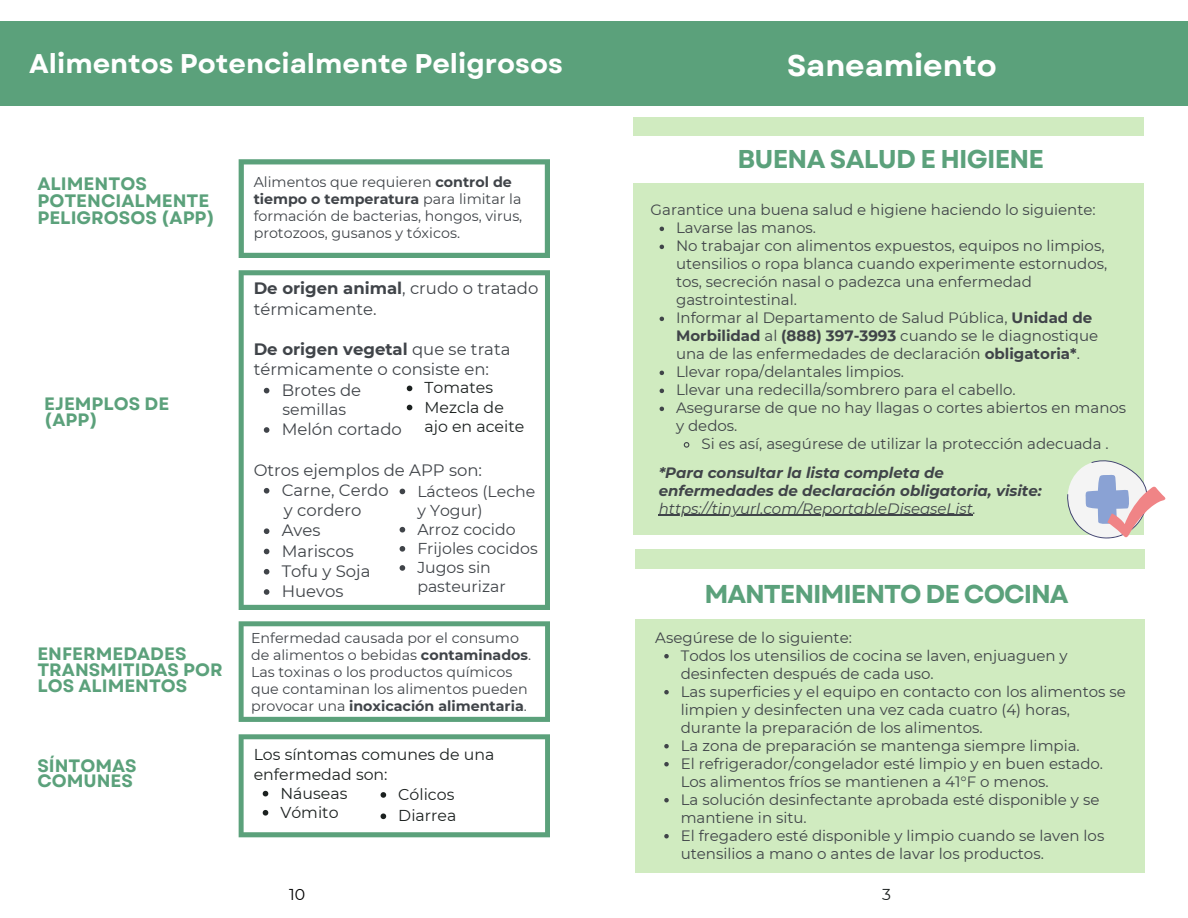
<style>
.page{position:relative;width:1188px;height:918px;background:#fff}
.page>*{position:absolute;margin:0;border:0;box-sizing:border-box;transform-origin:0 0}
.t1{font:700 30px "Garet";color:#fff}
.t2{font:700 27px "Garet";color:#fff}
.t3{font:700 25.8px "Garet";letter-spacing:-.04em;color:#5ba17b}
.t4{font:700 18px/15.8px "Garet";color:#5ba17b}
.t5{font:16.5px/20.2px "Montserrat";color:#404449}
.t6{font:15.75px/19.2px "Montserrat";color:#1c2120}
.t7{font:15.75px/19.2px "Montserrat";color:#404449}
.t8{font:15.75px "Montserrat";color:#000}
.t9{font:15px/18px "Montserrat";color:#404449}
.t10{font:italic 700 15px/18px "Montserrat";color:#404449}
.t11{font:italic 15px "Montserrat";color:#404449}
.t12{font:14.25px/16.8px "Montserrat";color:#404449}
.s1{font-weight:700}
</style>
<div class="page">
<div style="left:635px;top:549px;width:510px;height:323px;background:#d0ebc0"></div>
<div style="left:635px;top:570px;width:510px;height:49px;background:#fff"></div>
<div style="left:633px;top:117px;width:511px;height:418px;background:#d0ebc0"></div>
<div style="left:628px;top:136px;width:519px;height:47px;background:#fff"></div>
<div style="left:0;top:21px;width:594px;height:85px;background:#5ba17b"></div>
<div style="left:594px;top:21px;width:594px;height:85px;background:#5ba17b"></div>
<svg style="left:239px;top:159px;width:311px;height:99px"></svg>
<svg style="left:239px;top:621px;width:311px;height:101px"></svg>
<svg style="left:239px;top:270px;width:311px;height:340px"></svg>
<svg style="left:1067px;top:460px;width:99px;height:79px"></svg>
<svg style="left:664px;top:654px;width:5px;height:4px"></svg>
<svg style="left:664px;top:690px;width:5px;height:4px"></svg>
<svg style="left:664px;top:744px;width:5px;height:4px"></svg>
<svg style="left:664px;top:762px;width:5px;height:4px"></svg>
<svg style="left:664px;top:798px;width:5px;height:4px"></svg>
<svg style="left:664px;top:834px;width:5px;height:4px"></svg>
<svg style="left:660px;top:227px;width:4px;height:4px"></svg>
<svg style="left:660px;top:245px;width:4px;height:4px"></svg>
<svg style="left:660px;top:317px;width:4px;height:4px"></svg>
<svg style="left:660px;top:371px;width:4px;height:4px"></svg>
<svg style="left:660px;top:389px;width:4px;height:4px"></svg>
<svg style="left:660px;top:407px;width:4px;height:4px"></svg>
<svg style="left:683px;top:442px;width:7px;height:6px"></svg>
<svg style="left:239px;top:734px;width:311px;height:103px"></svg>
<svg style="left:264px;top:388px;width:5px;height:5px"></svg>
<svg style="left:264px;top:427px;width:5px;height:6px"></svg>
<svg style="left:264px;top:488px;width:5px;height:6px"></svg>
<svg style="left:264px;top:528px;width:5px;height:6px"></svg>
<svg style="left:264px;top:549px;width:5px;height:5px"></svg>
<svg style="left:264px;top:569px;width:5px;height:6px"></svg>
<svg style="left:264px;top:589px;width:5px;height:6px"></svg>
<svg style="left:407px;top:386px;width:5px;height:5px"></svg>
<svg style="left:407px;top:405px;width:5px;height:5px"></svg>
<svg style="left:400px;top:489px;width:5px;height:5px"></svg>
<svg style="left:400px;top:527px;width:5px;height:6px"></svg>
<svg style="left:400px;top:546px;width:5px;height:6px"></svg>
<svg style="left:400px;top:565px;width:5px;height:6px"></svg>
<hr style="left:659px;top:515px;width:314px;height:1px;background:#404449">
<p class="t2" style="left:29px;top:44px;width:535px">Alimentos Potencialmente Peligrosos</p>
<p class="t1" style="left:787px;top:44px;width:211px">Saneamiento</p>
<h1 class="t4" style="left:37px;top:176px;width:179px;line-height:16.8px">ALIMENTOS<br>POTENCIALMENTE<br>PELIGROSOS (APP)</h1>
<h3 class="t4" style="left:44px;top:396px;width:126px">EJEMPLOS DE (APP)</h3>
<p class="t4" style="left:37px;top:646px;width:187px">ENFERMEDADES<br>TRANSMITIDAS POR<br>LOS ALIMENTOS</p>
<h3 class="t4" style="left:37px;top:758px;width:101px">SÍNTOMAS<br>COMUNES</h3>
<p class="t12" style="left:254px;top:174px;width:270px">Alimentos que requieren <span class="s1">control de tiempo o temperatura</span> para limitar la formación de bacterias, hongos, virus, protozoos, gusanos y tóxicos.</p>
<p class="t5" style="left:254px;top:278px;width:286px"><span class="s1">De origen animal</span>, crudo o tratado térmicamente.</p>
<p class="t5" style="left:254px;top:339px;width:258px"><span class="s1">De origen vegetal</span> que se trata térmicamente o consiste en:</p>
<p class="t5" style="left:282px;top:380px;width:81px">Brotes de</p>
<p class="t7" style="left:283px;top:400px;width:65px">semillas</p>
<p class="t5" style="left:282px;top:419px;width:122px">Melón cortado</p>
<p class="t5" style="left:254px;top:460px;width:230px">Otros ejemplos de APP son:</p>
<p class="t5" style="left:282px;top:480px;width:109px">Carne, Cerdo</p>
<p class="t5" style="left:284px;top:500px;width:79px">y cordero</p>
<p class="t5" style="left:282px;top:520px;width:40px">Aves</p>
<p class="t5" style="left:282px;top:541px;width:74px">Mariscos</p>
<h2 class="t5" style="left:282px;top:561px;width:90px">Tofu y Soja</h2>
<p class="t5" style="left:282px;top:581px;width:63px">Huevos</p>
<h2 class="t6" style="left:425px;top:378px;width:70px">Tomates</h2>
<p class="t6" style="left:425px;top:397px;width:101px">Mezcla de ajo en aceite</p>
<p class="t7" style="left:417px;top:481px;width:120px">Lácteos (Leche y Yogur)</p>
<p class="t7" style="left:417px;top:520px;width:100px">Arroz cocido</p>
<p class="t7" style="left:417px;top:539px;width:122px">Frijoles cocidos</p>
<p class="t7" style="left:417px;top:558px;width:90px">Jugos sin pasteurizar</p>
<p class="t12" style="left:251px;top:630px;width:282px">Enfermedad causada por el consumo de alimentos o bebidas <span class="s1">contaminados</span>.</p>
<p class="t12" style="left:251px;top:664px;width:278px">Las toxinas o los productos químicos que contaminan los alimentos pueden provocar una <span class="s1">inoxicación alimentaria</span>.</p>
<p class="t6" style="left:254px;top:745px;width:242px">Los síntomas comunes de una enfermedad son:</p>
<p class="t6" style="left:280px;top:783px;width:68px">Náuseas</p>
<p class="t6" style="left:280px;top:803px;width:60px">Vómito</p>
<p class="t6" style="left:398px;top:785px;width:58px">Cólicos</p>
<p class="t6" style="left:398px;top:806px;width:59px">Diarrea</p>
<p class="t8" style="left:289px;top:885px;width:18px">10</p>
<p class="t3" style="left:738px;top:140px;width:308px">BUENA SALUD E HIGIENE</p>
<p class="t9" style="left:651px;top:201px;width:447px">Garantice una buena salud e higiene haciendo lo siguiente:</p>
<h4 class="t9" style="left:676px;top:219px;width:141px">Lavarse las manos.</h4>
<p class="t9" style="left:676px;top:237px;width:433px">No trabajar con alimentos expuestos, equipos no limpios, utensilios o ropa blanca cuando experimente estornudos, tos, secreción nasal o padezca una enfermedad gastrointestinal.</p>
<h4 class="t9" style="left:676px;top:309px;width:424px">Informar al Departamento de Salud Pública, <span class="s1">Unidad de<br>Morbilidad</span> al <span class="s1">(888) 397-3993</span> cuando se le diagnostique una de las enfermedades de declaración <span class="s1">obligatoria*</span>.</h4>
<p class="t9" style="left:676px;top:363px;width:229px">Llevar ropa/delantales limpios.</p>
<p class="t9" style="left:676px;top:381px;width:341px">Llevar una redecilla/sombrero para el cabello.</p>
<p class="t9" style="left:676px;top:399px;width:452px">Asegurarse de que no hay llagas o cortes abiertos en manos y dedos.</p>
<p class="t9" style="left:702px;top:435px;width:409px">Si es así, asegúrese de utilizar la protección adecuada .</p>
<p class="t10" style="left:659px;top:463px;width:385px">*Para consultar la lista completa de enfermedades de declaración obligatoria, visite:</p>
<p class="t11" style="left:659px;top:499px;width:319px">https://tinyurl.com/ReportableDiseaseList.</p>
<h1 class="t3" style="left:704px;top:575px;width:366px">MANTENIMIENTO DE COCINA</h1>
<h3 class="t9" style="left:655px;top:628px;width:198px">Asegúrese de lo siguiente:</h3>
<p class="t9" style="left:681px;top:646px;width:388px">Todos los utensilios de cocina se laven, enjuaguen y desinfecten después de cada uso.</p>
<h3 class="t9" style="left:681px;top:682px;width:447px">Las superficies y el equipo en contacto con los alimentos se limpien y desinfecten una vez cada cuatro (4) horas, durante la preparación de los alimentos.</h3>
<h4 class="t9" style="left:681px;top:736px;width:401px">La zona de preparación se mantenga siempre limpia.</h4>
<h4 class="t9" style="left:681px;top:754px;width:424px">El refrigerador/congelador esté limpio y en buen estado.<br>Los alimentos fríos se mantienen a 41°F o menos.</h4>
<p class="t9" style="left:681px;top:790px;width:420px">La solución desinfectante aprobada esté disponible y se mantiene in situ.</p>
<p class="t9" style="left:681px;top:826px;width:425px">El fregadero esté disponible y limpio cuando se laven los utensilios a mano o antes de lavar los productos.</p>
<p class="t6" style="left:882px;top:885px;width:10px">3</p>
</div>
